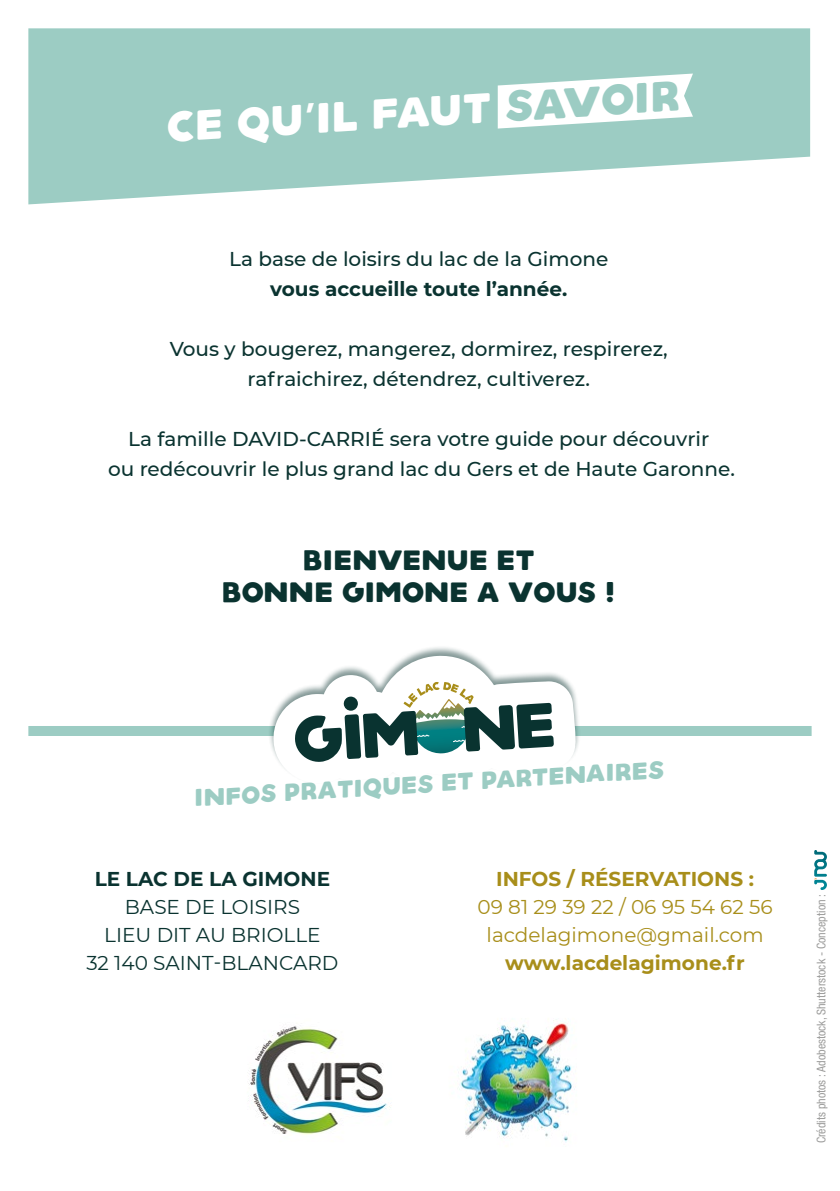
<style>
.page{position:relative;width:840px;height:1191px;background:#fff}
.page>*{position:absolute;margin:0;border:0;box-sizing:border-box;transform-origin:0 0}
.t1{font:42px "Aquino Demo";color:#fff}
.t2{font:28px/32px "Aquino Demo";color:#0a3330;text-align:center}
.t3{font:24px "Aquino Demo";color:#9cccc3}
.t4{font:500 20px/30px "Montserrat";color:#0a3330;text-align:center}
.t5{font:20px/28px "Montserrat";color:#0a3330;text-align:center}
.t6{font:20px/28px "Montserrat";color:#a88e1a;text-align:center}
.t7{font:700 20px "Montserrat";color:#0a3330}
.t8{font:700 20px "Montserrat";color:#a88e1a}
.t9{font:condensed 12px "Helvetica Neue";color:#9d9d9c}
.s1{font-family:"Nexa";font-weight:700}
.s2{color:#9cccc3}
</style>
<div class="page">
<svg style="left:28px;top:28px;width:781px;height:176px;background:#aad3cb"></svg>
<img style="left:459px;top:1020px;width:116px;height:122px">
<svg style="left:497px;top:74px;width:195px;height:55px"></svg>
<div style="left:28px;top:726px;width:783px;height:10px;background:#9cccc3"></div>
<div style="left:267px;top:645px;width:313px;height:138px;background:#0a3330;opacity:.5"></div>
<svg style="left:273px;top:655px;width:303px;height:128px"></svg>
<img style="left:248px;top:1026px;width:143px;height:109px">
<svg style="left:814px;top:850px;width:12px;height:40px"></svg>
<h1 class="t1" style="left:164px;top:94px;width:516px;rotate:-3deg">CE QU<span class="s1">’</span>IL FAUT <span class="s2">SAVOIR</span></h1>
<p class="t4" style="left:229px;top:243px;width:380px">La base de loisirs du lac de la Gimone</p>
<p class="t7" style="left:270px;top:274px;width:298px">vous accueille toute l’année.</p>
<p class="t4" style="left:170px;top:333px;width:499px">Vous y bougerez, mangerez, dormirez, respirerez, rafraichirez, détendrez, cultiverez.</p>
<p class="t4" style="left:108px;top:423px;width:628px">La famille DAVID-CARRIÉ sera votre guide pour découvrir<br>ou redécouvrir le plus grand lac du Gers et de Haute Garonne.</p>
<h2 class="t2" style="left:222px;top:542px;width:395px">BIENVENUE ET<br>BONNE GIMONE A VOUS !</h2>
<p class="t3" style="left:192px;top:782px;width:472px;rotate:-4deg">INFOS PRATIQUES ET PARTENAIRES</p>
<p class="t7" style="left:95px;top:864px;width:237px">LE LAC DE LA GIMONE</p>
<p class="t5" style="left:86px;top:892px;width:253px">BASE DE LOISIRS<br>LIEU DIT AU BRIOLLE<br>32 140 SAINT-BLANCARD</p>
<p class="t8" style="left:496px;top:864px;width:259px">INFOS / RÉSERVATIONS :</p>
<p class="t6" style="left:477px;top:892px;width:296px">09 81 29 39 22 / 06 95 54 62 56 lacdelagimone@gmail.com</p>
<p class="t8" style="left:505px;top:948px;width:241px">www.lacdelagimone.fr</p>
<p class="t9" style="left:813px;top:1143px;width:251px;rotate:-90deg">Crédits photos : Adobestock, Shutterstock - Conception :</p>
</div>
